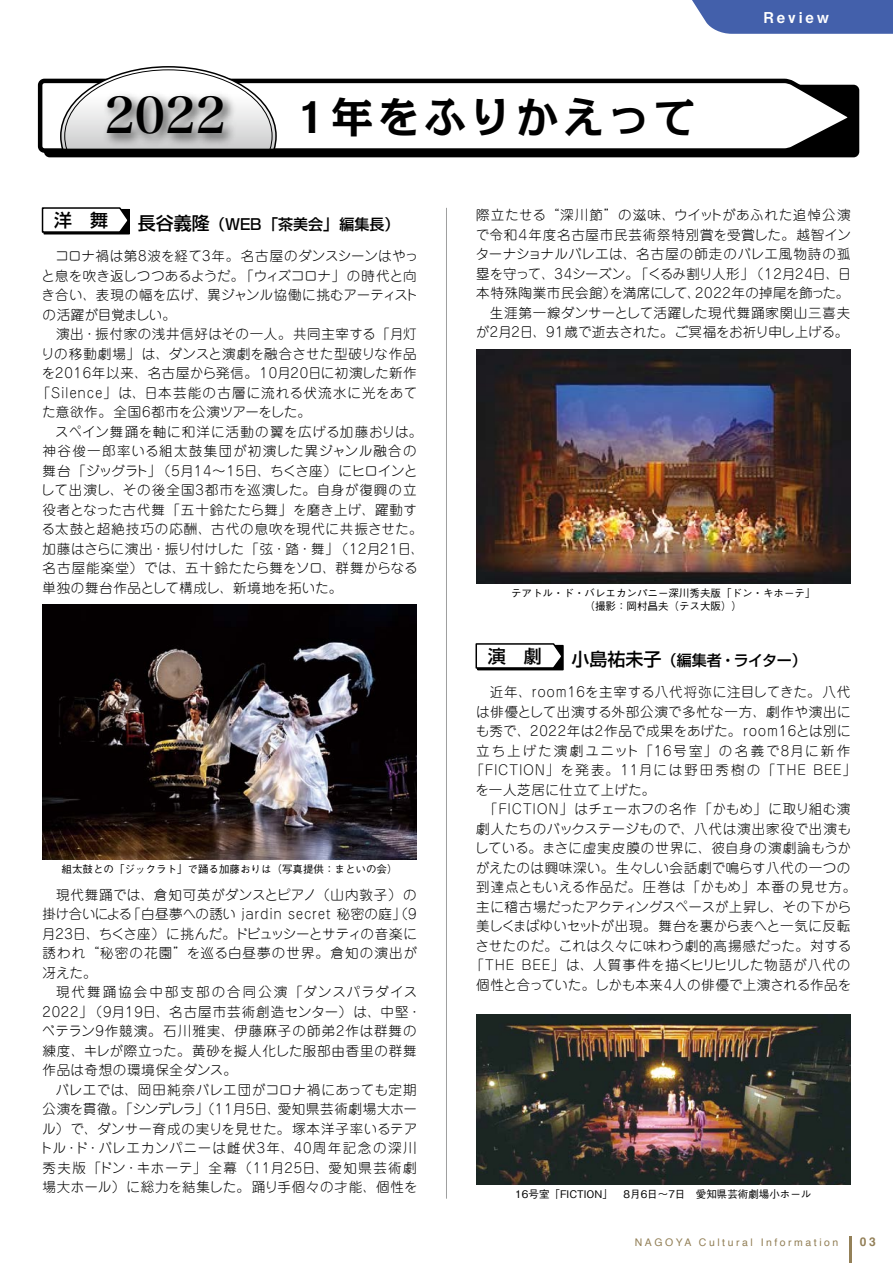
<style>
.page{position:relative;width:893px;height:1263px;background:#fff}
.page>*{position:absolute;margin:0;border:0;box-sizing:border-box;transform-origin:0 0}
.t1{font:49.5px "Hira Min Pro W6";color:#000}
.t2{font:700 42px "Kakumin Pro";letter-spacing:.105em;color:#000}
.t3{font:500 18px "Shin Go Pr 5";color:#000}
.t4{font:500 15px "Shin Go Pr 5";color:#000}
.t5{font:15px "Midashi Go Pro MB31";letter-spacing:.19em;color:#fff}
.t6{font:300 13.5px/19.5px "Jun 101 Pro";letter-spacing:.045em;color:#000;text-align:justify}
.t7{font:300 13.5px/19.5px "Jun 101 Pro";letter-spacing:.065em;color:#000}
.t8{font:300 13.5px/19.5px "Jun 101 Pro";letter-spacing:.01em;color:#000}
.t9{font:300 13.5px "Jun 101 Pro";letter-spacing:-.01em;color:#000}
.t10{font:300 13.5px "Jun 101 Pro";letter-spacing:.015em;color:#000}
.t11{font:300 13.5px "Jun 101 Pro";letter-spacing:.02em;color:#000}
.t12{font:300 13.5px "Jun 101 Pro";letter-spacing:-.02em;color:#000}
.t13{font:300 13.5px "Jun 101 Pro";letter-spacing:.07em;color:#000}
.t14{font:300 13.5px "Jun 101 Pro";letter-spacing:.005em;color:#000}
.t15{font:300 13.5px "Jun 101 Pro";letter-spacing:-.005em;color:#000}
.t16{font:300 13.5px "Jun 101 Pro";letter-spacing:.075em;color:#000}
.t17{font:300 13.5px "Jun 101 Pro";letter-spacing:.095em;color:#000}
.t18{font:300 13.5px "Jun 101 Pro";letter-spacing:.15em;color:#000}
.t19{font:700 12px "Helvetica";color:#938058}
.t20{font:500 10.5px/13.5px "Gothic BBB Pro";color:#000;text-align:center}
.t21{font:10.5px "Helvetica";letter-spacing:.24em;color:#938058}
.s1{font-size:18px}
</style>
<div class="page">
<hr style="left:446px;top:208px;width:1px;height:991px;background:#9fa0a0">
<svg style="left:37px;top:78px;width:818px;height:78px"></svg>
<svg style="left:60px;top:66px;width:217px;height:82px"></svg>
<img style="left:96px;top:82px;width:147px;height:76px">
<hr style="left:849px;top:1236px;width:2px;height:27px;background:#938058">
<svg style="left:692px;top:0;width:201px;height:34px;background:#4f6ab0"></svg>
<svg style="left:41px;top:207px;width:89px;height:27px"></svg>
<img style="left:43px;top:605px;width:374px;height:255px">
<img style="left:476px;top:349px;width:374px;height:234px">
<div style="left:477px;top:645px;width:87px;height:25px;border:2px solid #000"></div>
<svg style="left:475px;top:643px;width:89px;height:26px"></svg>
<img style="left:476px;top:1014px;width:374px;height:170px">
<h1 class="t1" style="left:104px;top:72px;width:123px">2022</h1>
<h2 class="t2" style="left:296px;top:84px;width:402px">1年をふりかえって</h2>
<p class="t5" style="left:764px;top:5px;width:67px">Review</p>
<h3 class="t3" style="left:54px;top:205px;width:55px">洋　舞</h3>
<p class="t4" style="left:138px;top:212px;width:263px"><span class="s1">長谷義隆</span>（WEB「茶美会」編集長）</p>
<p class="t8" style="left:42px;top:245px;width:378px;text-indent:14px">コロナ禍は第8波を経て3年。名古屋のダンスシーンはやっと息を吹き返しつつあるようだ。「ウィズコロナ」の時代と向き合い、表現の幅を広げ、異ジャンル協働に挑むアーティストの活躍が目覚ましい。</p>
<p class="t6" style="left:56px;top:323px;width:362px">演出・振付家の浅井信好はその一人。共同主宰する「月灯</p>
<p class="t6" style="left:41px;top:342px;width:377px">りの移動劇場」は、ダンスと演劇を融合させた型破りな作品</p>
<p class="t6" style="left:42px;top:362px;width:376px">を2016年以来、名古屋から発信。10月20日に初演した新作</p>
<p class="t13" style="left:37px;top:382px;width:382px">「Silence」は、日本芸能の古層に流れる伏流水に光をあて</p>
<p class="t11" style="left:42px;top:401px;width:270px">た意欲作。全国6都市を公演ツアーをした。</p>
<p class="t6" style="left:55px;top:420px;width:369px">スペイン舞踊を軸に和洋に活動の翼を広げる加藤おりは。</p>
<p class="t17" style="left:43px;top:440px;width:376px">神谷俊一郎率いる組太鼓集団が初演した異ジャンル融合の</p>
<p class="t9" style="left:43px;top:460px;width:377px">舞台「ジッグラト」（5月14～15日、ちくさ座）にヒロインと</p>
<p class="t7" style="left:41px;top:479px;width:377px">して出演し、その後全国3都市を巡演した。自身が復興の立</p>
<p class="t11" style="left:43px;top:499px;width:376px">役者となった古代舞「五十鈴たたら舞」を磨き上げ、躍動す</p>
<p class="t16" style="left:42px;top:518px;width:382px">る太鼓と超絶技巧の応酬、古代の息吹を現代に共振させた。</p>
<p class="t14" style="left:43px;top:538px;width:383px">加藤はさらに演出・振り付けした「弦・踏・舞」（12月21日、</p>
<p class="t6" style="left:43px;top:557px;width:377px">名古屋能楽堂）では、五十鈴たたら舞をソロ、群舞からなる</p>
<p class="t6" style="left:43px;top:576px;width:301px">単独の舞台作品として構成し、新境地を拓いた。</p>
<p class="t20" style="left:62px;top:861px;width:337px">組太鼓との「ジックラト」で踊る加藤おりは（写真提供：まといの会）</p>
<p class="t6" style="left:42px;top:883px;width:377px;text-indent:14px">現代舞踊では、倉知可英がダンスとピアノ（山内敦子）の掛け合いによる「白昼夢への誘い jardin secret 秘密の庭」（9月23日、ちくさ座）に挑んだ。ドビュッシーとサティの音楽に誘われ“秘密の花園”を巡る白昼夢の世界。倉知の演出が冴えた。</p>
<p class="t7" style="left:42px;top:981px;width:381px;text-indent:14px">現代舞踊協会中部支部の合同公演「ダンスパラダイス<br>2022」（9月19日、名古屋市芸術創造センター）は、中堅・ベテラン9作競演。石川雅実、伊藤麻子の師弟2作は群舞の練度、キレが際立った。黄砂を擬人化した服部由香里の群舞作品は奇想の環境保全ダンス。</p>
<p class="t6" style="left:39px;top:1078px;width:380px;text-indent:16px">バレエでは、岡田純奈バレエ団がコロナ禍にあっても定期公演を貫徹。「シンデレラ」（11月5日、愛知県芸術劇場大ホール）で、ダンサー育成の実りを見せた。塚本洋子率いるテアトル・ド・バレエカンパニーは雌伏3年、40周年記念の深川秀夫版「ドン・キホーテ」全幕（11月25日、愛知県芸術劇場大ホール）に総力を結集した。踊り手個々の才能、個性を</p>
<p class="t6" style="left:476px;top:204px;width:376px">際立たせる“深川節”の滋味、ウイットがあふれた追悼公演</p>
<p class="t6" style="left:476px;top:223px;width:377px">で令和４年度名古屋市民芸術祭特別賞を受賞した。越智イン</p>
<p class="t6" style="left:476px;top:243px;width:376px">ターナショナルバレエは、名古屋の師走のバレエ風物詩の孤</p>
<p class="t12" style="left:476px;top:263px;width:377px">塁を守って、34シーズン。「くるみ割り人形」（12月24日、日</p>
<p class="t6" style="left:476px;top:282px;width:390px">本特殊陶業市民会館）を満席にして、2022年の掉尾を飾った。　</p>
<p class="t6" style="left:490px;top:301px;width:362px">生涯第一線ダンサーとして活躍した現代舞踊家関山三喜夫</p>
<p class="t10" style="left:476px;top:321px;width:374px">が2月2日、91歳で逝去された。ご冥福をお祈り申し上げる。</p>
<p class="t20" style="left:511px;top:584px;width:306px">テアトル・ド・バレエカンパニー深川秀夫版「ドン・キホーテ」（撮影：岡村昌夫（テス大阪））</p>
<h3 class="t3" style="left:488px;top:641px;width:55px">演　劇</h3>
<p class="t4" style="left:571px;top:648px;width:237px"><span class="s1">小島祐未子</span>（編集者・ライター）</p>
<p class="t6" style="left:490px;top:681px;width:362px">近年、room16を主宰する八代将弥に注目してきた。八代</p>
<p class="t6" style="left:476px;top:700px;width:376px">は俳優として出演する外部公演で多忙な一方、劇作や演出に</p>
<p class="t6" style="left:476px;top:720px;width:376px">も秀で、2022年は2作品で成果をあげた。room16とは別に</p>
<p class="t18" style="left:476px;top:740px;width:376px">立ち上げた演劇ユニット「16号室」の名義で8月に新作</p>
<p class="t6" style="left:471px;top:759px;width:387px">「FICTION」を発表。11月には野田秀樹の「THE BEE」</p>
<p class="t6" style="left:476px;top:778px;width:181px">を一人芝居に仕立て上げた。</p>
<p class="t6" style="left:484px;top:798px;width:368px">「FICTION」はチェーホフの名作「かもめ」に取り組む演</p>
<p class="t6" style="left:476px;top:817px;width:376px">劇人たちのバックステージもので、八代は演出家役で出演も</p>
<p class="t6" style="left:475px;top:837px;width:378px">している。まさに虚実皮膜の世界に、彼自身の演劇論もうか</p>
<p class="t6" style="left:476px;top:856px;width:376px">がえたのは興味深い。生々しい会話劇で鳴らす八代の一つの</p>
<p class="t6" style="left:476px;top:876px;width:381px">到達点ともいえる作品だ。圧巻は「かもめ」本番の見せ方。</p>
<p class="t9" style="left:476px;top:896px;width:377px">主に稽古場だったアクティングスペースが上昇し、その下から</p>
<p class="t15" style="left:476px;top:915px;width:376px">美しくまばゆいセットが出現。舞台を裏から表へと一気に反転</p>
<p class="t6" style="left:475px;top:934px;width:377px">させたのだ。これは久々に味わう劇的高揚感だった。対する</p>
<p class="t6" style="left:471px;top:954px;width:381px">「THE BEE」は、人質事件を描くヒリヒリした物語が八代の</p>
<p class="t10" style="left:476px;top:974px;width:377px">個性と合っていた。しかも本来4人の俳優で上演される作品を</p>
<p class="t20" style="left:515px;top:1186px;width:298px">16号室「FICTION」　8月6日〜7日　愛知県芸術劇場小ホール</p>
<p class="t21" style="left:635px;top:1234px;width:205px">NAGOYA Cultural Information</p>
<p class="t19" style="left:860px;top:1232px;width:18px">03</p>
</div>
